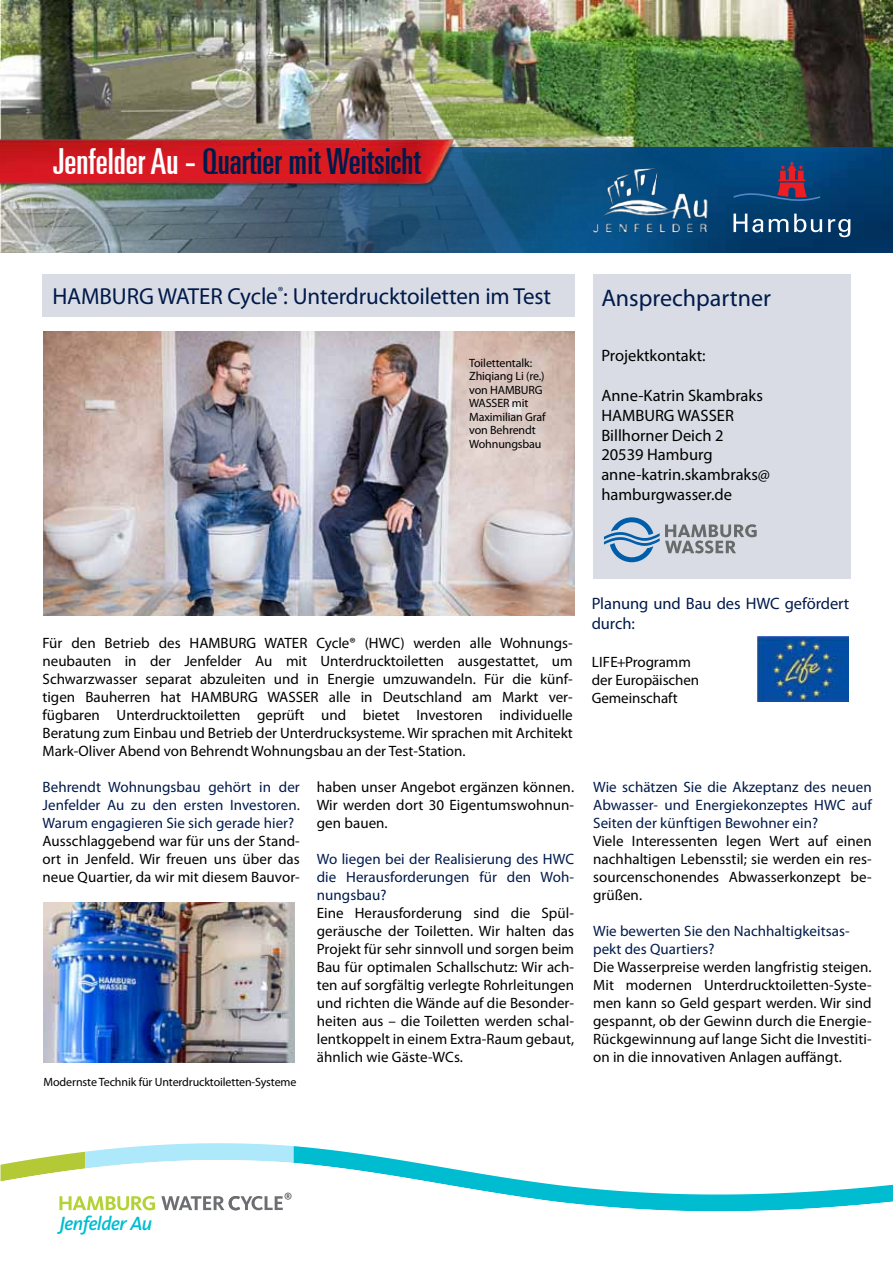
<style>
.page{position:relative;width:893px;height:1263px;background:#fff}
.page>*{position:absolute;margin:0;border:0;box-sizing:border-box;transform-origin:0 0}
.t1{font:ultra-condensed 36px "Univers LT";color:#001a4b}
.t2{font:24px "Myriad Pro";color:#001a4b}
.t3{font:23.25px "Myriad Pro";letter-spacing:-.005em;color:#001a4b}
.t4{font:italic 500 19.8px "Kievit";letter-spacing:-.025em;color:#00bdd2}
.t5{font:16.5px/19.8px "Myriad Pro";color:#000}
.t6{font:16.5px/19.8px "Myriad Pro";letter-spacing:-.005em;color:#001a4b}
.t7{font:15px/18px "Myriad Pro";letter-spacing:.005em;color:#000;text-align:justify}
.t8{font:15px/18px "Myriad Pro";letter-spacing:.005em;color:#001a4b;text-align:justify}
.t9{font:12px/13.5px "Myriad Pro";letter-spacing:-.01em;color:#000}
.s1{color:#fff}
</style>
<div class="page">
<img style="left:0;top:0;width:893px;height:148px">
<img style="left:0;top:148px;width:893px;height:105px">
<img style="left:0;top:139px;width:495px;height:54px">
<svg style="left:753px;top:162px;width:67px;height:41px;background:#353f6d"></svg>
<svg style="left:753px;top:214px;width:10px;height:18px"></svg>
<svg style="left:769px;top:219px;width:19px;height:13px"></svg>
<svg style="left:794px;top:214px;width:28px;height:18px"></svg>
<svg style="left:828px;top:219px;width:22px;height:18px"></svg>
<svg style="left:1px;top:1143px;width:892px;height:68px"></svg>
<img style="left:559px;top:143px;width:194px;height:132px">
<div style="left:593px;top:274px;width:257px;height:304px;background:#d9dce4"></div>
<div style="left:43px;top:275px;width:532px;height:42px;background:#d9dce4"></div>
<img style="left:758px;top:637px;width:90px;height:64px">
<svg style="left:604px;top:517px;width:153px;height:45px"></svg>
<img style="left:44px;top:332px;width:530px;height:283px">
<img style="left:44px;top:902px;width:250px;height:160px">
<h1 class="t1" style="left:53px;top:141px;width:369px"><span class="s1">Jenfelder Au -</span> Quartier mit Weitsicht</h1>
<h3 class="t3" style="left:52px;top:282px;width:500px">HAMBURG WATER Cycle<sup>®</sup>: Unterdrucktoiletten im Test</h3>
<h2 class="t2" style="left:601px;top:283px;width:171px">Ansprechpartner</h2>
<p class="t5" style="left:601px;top:346px;width:106px">Projektkontakt:</p>
<p class="t5" style="left:601px;top:385px;width:170px">Anne-Katrin Skambraks<br>HAMBURG WASSER<br>Billhorner Deich 2<br>20539 Hamburg anne-katrin.skambraks@ hamburgwasser.de</p>
<p class="t9" style="left:469px;top:356px;width:78px">Toilettentalk:<br>Zhiqiang Li (re.) von HAMBURG<br>WASSER mit<br>Maximilian Graf von Behrendt<br>Wohnungsbau</p>
<p class="t7" style="left:43px;top:634px;width:532px">Für den Betrieb des HAMBURG WATER Cycle® (HWC) werden alle Wohnungs&shy;neubauten in der Jenfelder Au mit Unterdrucktoiletten ausgestattet, um Schwarzwasser separat abzuleiten und in Energie umzuwandeln. Für die künf&shy;tigen Bauherren hat HAMBURG WASSER alle in Deutschland am Markt ver&shy;fügbaren Unterdrucktoiletten geprüft und bietet Investoren individuelle Beratung zum Einbau und Betrieb der Unterdrucksysteme. Wir sprachen mit Architekt Mark-Oliver Abend von Behrendt Wohnungsbau an der Test-Station.</p>
<p class="t8" style="left:43px;top:778px;width:259px">Behrendt Wohnungsbau gehört in der Jenfelder Au zu den ersten Investoren.<br>Warum engagieren Sie sich gerade hier?</p>
<p class="t7" style="left:43px;top:832px;width:259px">Ausschlaggebend war für uns der Stand&shy;ort in Jenfeld. Wir freuen uns über das neue Quartier, da wir mit diesem Bauvor-</p>
<p class="t9" style="left:44px;top:1075px;width:254px">Modernste Technik für Unterdrucktoiletten-Systeme</p>
<p class="t7" style="left:317px;top:778px;width:259px">haben unser Angebot ergänzen können.<br>Wir werden dort 30 Eigentumswohnun&shy;gen bauen.</p>
<p class="t8" style="left:317px;top:850px;width:259px">Wo liegen bei der Realisierung des HWC die Herausforderungen für den Woh&shy;nungsbau?</p>
<p class="t7" style="left:317px;top:904px;width:259px">Eine Herausforderung sind die Spül&shy;geräusche der Toiletten. Wir halten das Projekt für sehr sinnvoll und sorgen beim Bau für optimalen Schallschutz: Wir ach&shy;ten auf sorgfältig verlegte Rohrleitungen und richten die Wände auf die Besonder&shy;heiten aus – die Toiletten werden schal&shy;lentkoppelt in einem Extra-Raum gebaut, ähnlich wie Gäste-WCs.</p>
<p class="t6" style="left:592px;top:593px;width:259px">Planung und Bau des HWC gefördert durch:</p>
<p class="t7" style="left:592px;top:652px;width:109px;text-align:left">Lif e+Programm der Europäischen<br>Gemeinschaft</p>
<p class="t8" style="left:593px;top:778px;width:280px">Wie schätzen Sie die Akzeptanz des neuen Abwasser- und Energiekonzeptes HWC auf Seiten der künftigen Bewohner ein?</p>
<p class="t7" style="left:593px;top:832px;width:280px">Viele Interessenten legen Wert auf einen nachhaltigen Lebensstil; sie werden ein res&shy;sourcenschonendes Abwasserkonzept be&shy;grüßen.</p>
<p class="t8" style="left:593px;top:922px;width:258px">Wie bewerten Sie den Nachhaltigkeitsas&shy;pekt des Quartiers?</p>
<p class="t7" style="left:593px;top:958px;width:280px">Die Wasserpreise werden langfristig steigen.<br>Mit modernen Unterdrucktoiletten-Syste&shy;men kann so Geld gespart werden. Wir sind gespannt, ob der Gewinn durch die Energie-Rückgewinnung auf lange Sicht die Investiti&shy;on in die innovativen Anlagen auffängt.</p>
<h3 class="t4" style="left:59px;top:1212px;width:94px">Jenfelder Au</h3>
</div>
